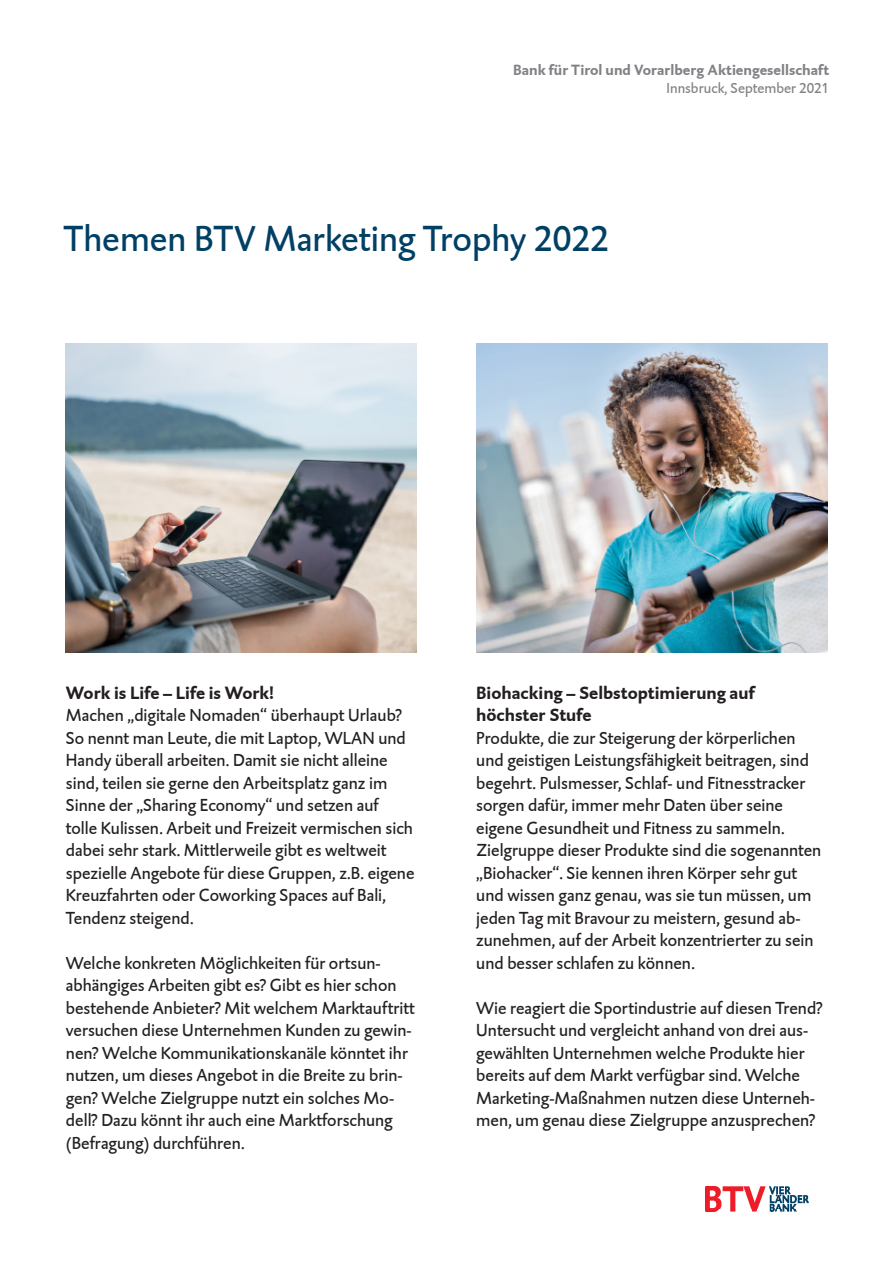
<style>
.page{position:relative;width:893px;height:1263px;background:#fff}
.page>*{position:absolute;margin:0;border:0;box-sizing:border-box;transform-origin:0 0}
.t1{font:37.5px "DTL Caspari T";color:#004064}
.t2{font:18px/22.5px "DTL Caspari T";color:#231f20}
.t3{font:700 18px "DTL Caspari T";color:#231f20}
.t4{font:700 15px "DTL Caspari T";color:#808285}
.t5{font:15px "DTL Caspari T";color:#808285}
</style>
<div class="page">
<img style="left:705px;top:1187px;width:103px;height:24px">
<img style="left:66px;top:343px;width:351px;height:310px">
<img style="left:476px;top:343px;width:351px;height:310px">
<p class="t4" style="left:513px;top:60px;width:317px">Bank für Tirol und Vorarlberg Aktiengesellschaft</p>
<p class="t5" style="left:667px;top:78px;width:164px">Innsbruck, September 2021</p>
<p class="t1" style="left:64px;top:215px;width:547px">Themen BTV Marketing Trophy 2022</p>
<p class="t3" style="left:66px;top:680px;width:209px">Work is Life – Life is Work!</p>
<p class="t2" style="left:66px;top:704px;width:350px">Machen „digitale Nomaden“ überhaupt Urlaub?<br>So nennt man Leute, die mit Laptop, WLAN und Handy überall arbeiten. Damit sie nicht alleine sind, teilen sie gerne den Arbeitsplatz ganz im Sinne der „Sharing Economy“ und setzen auf tolle Kulissen. Arbeit und Freizeit vermischen sich dabei sehr stark. Mittlerweile gibt es weltweit spezielle Angebote für diese Gruppen, z.B. eigene Kreuzfahrten oder Coworking Spaces auf Bali, Tendenz steigend.</p>
<p class="t2" style="left:66px;top:951px;width:350px">Welche konkreten Möglichkeiten für ortsun&shy;abhängiges Arbeiten gibt es? Gibt es hier schon bestehende Anbieter? Mit welchem Marktauftritt versuchen diese Unternehmen Kunden zu gewin&shy;nen? Welche Kommunikationskanäle könntet ihr nutzen, um dieses Angebot in die Breite zu brin&shy;gen? Welche Zielgruppe nutzt ein solches Mo&shy;dell? Dazu könnt ihr auch eine Marktforschung (Befragung) durchführen.</p>
<p class="t3" style="left:476px;top:680px;width:280px">Biohacking – Selbstoptimierung auf</p>
<p class="t3" style="left:476px;top:703px;width:117px">höchster Stufe</p>
<p class="t2" style="left:476px;top:726px;width:347px">Produkte, die zur Steigerung der körperlichen und geistigen Leistungsfähigkeit beitragen, sind begehrt. Pulsmesser, Schlaf- und Fitnesstracker sorgen dafür, immer mehr Daten über seine eigene Gesundheit und Fitness zu sammeln.<br>Zielgruppe dieser Produkte sind die sogenannten „Biohacker“. Sie kennen ihren Körper sehr gut und wissen ganz genau, was sie tun müssen, um jeden Tag mit Bravour zu meistern, gesund ab&shy;zunehmen, auf der Arbeit konzentrierter zu sein und besser schlafen zu können.</p>
<p class="t2" style="left:476px;top:996px;width:348px">Wie reagiert die Sportindustrie auf diesen Trend?<br>Untersucht und vergleicht anhand von drei aus&shy;gewählten Unternehmen welche Produkte hier bereits auf dem Markt verfügbar sind. Welche Marketing-Maßnahmen nutzen diese Unterneh&shy;men, um genau diese Zielgruppe anzusprechen?</p>
</div>
